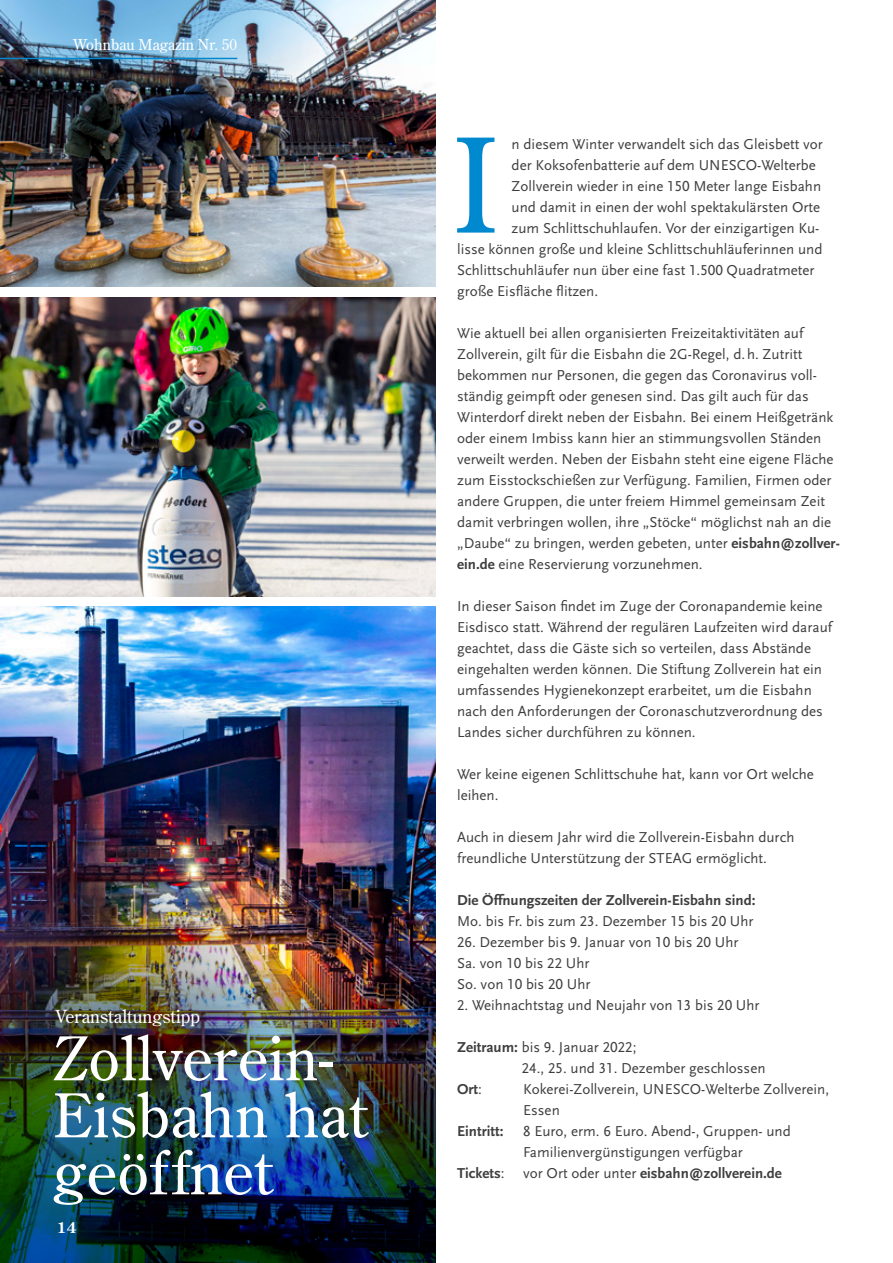
<style>
.page{position:relative;width:893px;height:1263px;background:#fff}
.page>*{position:absolute;margin:0;border:0;box-sizing:border-box;transform-origin:0 0}
.t1{font:129.75px "Century Old Style Std";color:#0089cf}
.t2{font:60px/57px "Century Old Style Std";letter-spacing:.01em;color:#fff}
.t3{font:18px "Century Old Style Std";color:#fff}
.t4{font:15px/21px "Scala Sans LF";color:#3e3e3f}
.t5{font:700 15px "Scala Sans LF";color:#3e3e3f}
.t6{font:15px "Century Old Style Std";color:#fff}
.t7{font:700 15px "Century Old Style Std";color:#fff}
.s1{font-weight:700}
.s2{font-weight:400}
</style>
<div class="page">
<img style="left:0;top:607px;width:436px;height:362px">
<img style="left:0;top:0;width:436px;height:286px">
<img style="left:0;top:0;width:340px;height:154px">
<img style="left:0;top:857px;width:291px;height:112px">
<img style="left:0;top:297px;width:436px;height:299px">
<hr style="left:0;top:58px;width:237px;height:1px;background:#0089cf">
<img style="left:0;top:969px;width:436px;height:294px">
<img style="left:50px;top:1003px;width:161px;height:35px">
<p class="t6" style="left:73px;top:35px;width:165px">Wohnbau Magazin Nr. 50</p>
<p class="t3" style="left:55px;top:1005px;width:146px">Veranstaltungstipp</p>
<p class="t2" style="left:53px;top:1029px;width:316px">Zollverein-<br>Eisbahn hat geöffnet</p>
<p class="t7" style="left:57px;top:1218px;width:21px">14</p>
<p class="t1" style="left:453px;top:102px;width:46px">I</p>
<p class="t4" style="left:512px;top:134px;width:313px">n diesem Winter verwandelt sich das Gleisbett vor</p>
<p class="t4" style="left:512px;top:155px;width:306px">der Koksofenbatterie auf dem UNESCO-Welterbe</p>
<p class="t4" style="left:512px;top:176px;width:311px">Zollverein wieder in eine 150 Meter lange Eisbahn</p>
<p class="t4" style="left:512px;top:197px;width:310px">und damit in einen der wohl spektakulärsten Orte</p>
<p class="t4" style="left:512px;top:218px;width:309px">zum Schlittschuhlaufen. Vor der einzigartigen Ku-</p>
<p class="t4" style="left:457px;top:239px;width:367px">lisse können große und kleine Schlittschuhläuferinnen und</p>
<p class="t4" style="left:457px;top:260px;width:359px">Schlittschuhläufer nun über eine fast 1.500 Quadratmeter</p>
<p class="t4" style="left:457px;top:281px;width:143px">große Eisfläche flitzen.</p>
<p class="t4" style="left:457px;top:323px;width:384px">Wie aktuell bei allen organisierten Freizeitaktivitäten auf Zollverein, gilt für die Eisbahn die 2G-Regel, d.h. Zutritt bekommen nur Personen, die gegen das Coronavirus voll&shy;ständig geimpft oder genesen sind. Das gilt auch für das Winterdorf direkt neben der Eisbahn. Bei einem Heißgetränk oder einem Imbiss kann hier an stimmungsvollen Ständen verweilt werden. Neben der Eisbahn steht eine eigene Fläche zum Eisstockschießen zur Verfügung. Familien, Firmen oder andere Gruppen, die unter freiem Himmel gemeinsam Zeit damit verbringen wollen, ihre „Stöcke“ möglichst nah an die „Daube“ zu bringen, werden gebeten, unter <span class="s1">eisbahn@zollver&shy;ein.de</span> eine Reservierung vorzunehmen.</p>
<p class="t4" style="left:457px;top:596px;width:376px">In dieser Saison findet im Zuge der Coronapandemie keine Eisdisco statt. Während der regulären Laufzeiten wird darauf geachtet, dass die Gäste sich so verteilen, dass Abstände eingehalten werden können. Die Stiftung Zollverein hat ein umfassendes Hygienekonzept erarbeitet, um die Eisbahn nach den Anforderungen der Coronaschutzverordnung des Landes sicher durchführen zu können.</p>
<p class="t4" style="left:457px;top:764px;width:358px">Wer keine eigenen Schlittschuhe hat, kann vor Ort welche leihen.</p>
<p class="t4" style="left:457px;top:827px;width:339px">Auch in diesem Jahr wird die Zollverein-Eisbahn durch freundliche Unterstützung der STEAG ermöglicht.</p>
<p class="t5" style="left:457px;top:892px;width:300px">Die Öffnungszeiten der Zollverein-Eisbahn sind:</p>
<p class="t4" style="left:457px;top:911px;width:298px">Mo. bis Fr. bis zum 23. Dezember 15 bis 20 Uhr</p>
<p class="t4" style="left:457px;top:932px;width:283px">26. Dezember bis 9. Januar von 10 bis 20 Uhr</p>
<p class="t4" style="left:457px;top:953px;width:134px">Sa. von 10 bis 22 Uhr</p>
<p class="t4" style="left:457px;top:974px;width:135px">So. von 10 bis 20 Uhr</p>
<p class="t4" style="left:457px;top:995px;width:304px">2. Weihnachtstag und Neujahr von 13 bis 20 Uhr</p>
<p class="t4" style="left:522px;top:1037px;width:245px;text-indent:-65px"><span class="s1">Zeitraum:</span> bis 9. Januar 2022;<br>24., 25. und 31. Dezember geschlossen</p>
<p class="t5" style="left:457px;top:1081px;width:26px">Ort<span class="s2">:</span></p>
<p class="t4" style="left:523px;top:1079px;width:307px">Kokerei-Zollverein, UNESCO-Welterbe Zollverein,<br>Essen</p>
<p class="t5" style="left:457px;top:1123px;width:48px">Eintritt:</p>
<p class="t4" style="left:523px;top:1121px;width:269px">8 Euro, erm. 6 Euro. Abend-, Gruppen- und<br>Familienvergünstigungen verfügbar</p>
<p class="t5" style="left:457px;top:1165px;width:326px">Tickets<span class="s2">: vor Ort oder unter</span> eisbahn@zollverein.de</p>
</div>
